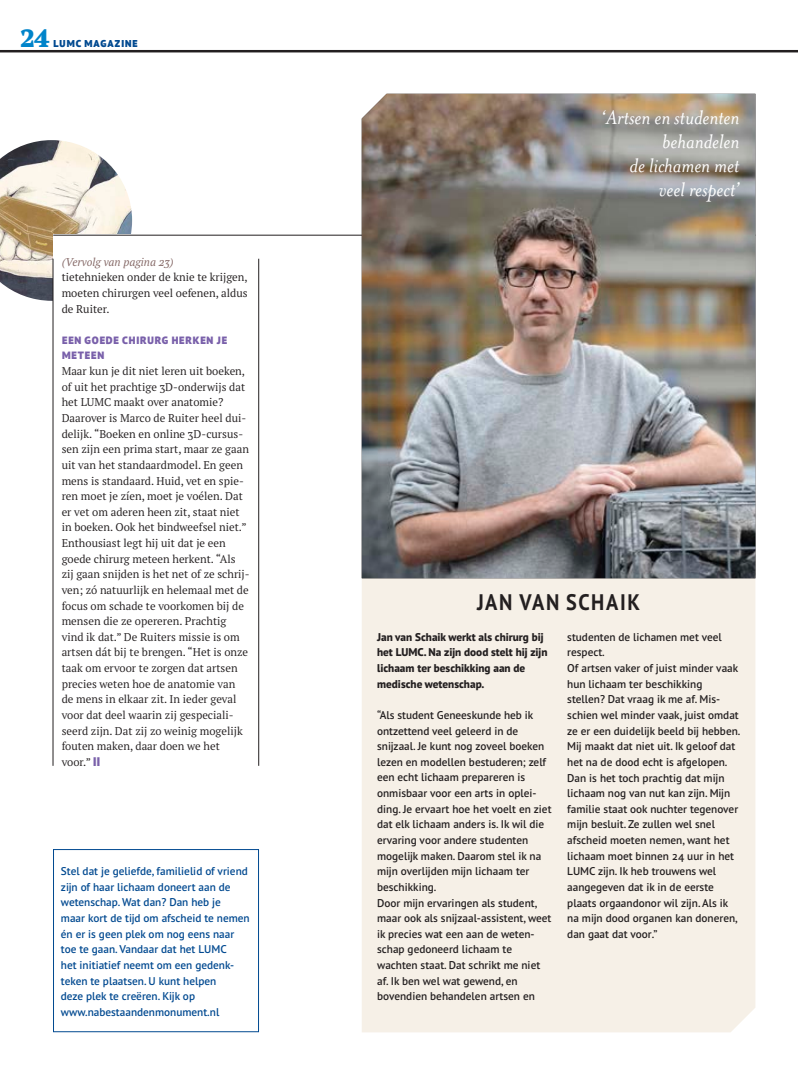
<style>
.page{position:relative;width:798px;height:1081px;background:#fff}
.page>*{position:absolute;margin:0;border:0;box-sizing:border-box;transform-origin:0 0}
.t1{font:900 25px "PT Serif Pro";color:#0084ca}
.t2{font:italic 22.5px/23.8px "Mrs Eaves OT";color:#fff;text-align:right}
.t3{font:700 22.5px "PT Sans Pro";letter-spacing:.075em;color:#231f20;scale:.9 1}
.t4{font:600 11.25px/15.6px "PT Sans Pro";color:#231f20}
.t5{font:11.25px/15.6px "PT Serif Pro";color:#231f20;text-align:justify}
.t6{font:600 11.25px/15.6px "PT Sans Pro";color:#014990}
.t7{font:800 11.25px/15.6px "PT Sans Pro";color:#231f20}
.t8{font:italic 11.25px "PT Serif Pro";color:#836664}
.t9{font:900 10.62px/15.6px "PT Sans Pro";letter-spacing:.08em;color:#7960aa}
.t10{font:900 10px "PT Sans Pro";letter-spacing:.1em;color:#014990}
.s1{font-family:"PT Sans Pro";font-weight:900;font-size:12.5px;color:#7960aa}
</style>
<div class="page">
<img style="left:0;top:140px;width:132px;height:161px">
<div style="left:53px;top:235px;width:207px;height:750px;background:#fff"></div>
<div style="left:361px;top:578px;width:394px;height:454px;background:#f6f0e7"></div>
<hr style="left:53px;top:235px;width:702px;height:1px;background:#231f20">
<img style="left:361px;top:94px;width:394px;height:484px">
<hr style="left:0;top:50px;width:797px;height:2px;background:#231f20">
<hr style="left:258px;top:259px;width:1px;height:507px;background:#231f20">
<hr style="left:53px;top:259px;width:1px;height:507px;background:#231f20">
<div style="left:53px;top:849px;width:206px;height:183px;border:1px solid #014990"></div>
<h1 class="t1" style="left:20px;top:21px;width:31px">24</h1>
<p class="t10" style="left:54px;top:37px;width:86px">LUMC MAGAZINE</p>
<p class="t8" style="left:62px;top:254px;width:113px">(Vervolg van pagina 23)</p>
<p class="t5" style="left:62px;top:269px;width:187px">tietehnieken onder de knie te krijgen, moeten chirurgen veel oefenen, aldus de Ruiter.</p>
<p class="t9" style="left:62px;top:332px;width:166px">EEN GOEDE CHIRURG HERKEN JE<br>METEEN</p>
<p class="t5" style="left:62px;top:363px;width:189px;text-align:left">Maar kun je dit niet leren uit boeken, of uit het prachtige 3D-onderwijs dat het LUMC maakt over anatomie?<br>Daarover is Marco de Ruiter heel dui&shy;delijk. “Boeken en online 3D-cursus&shy;sen zijn een prima start, maar ze gaan uit van het standaardmodel. En geen mens is standaard. Huid, vet en spie&shy;ren moet je zíen, moet je voélen. Dat er vet om aderen heen zit, staat niet in boeken. Ook het bindweefsel niet.” Enthousiast legt hij uit dat je een goede chirurg meteen herkent. “Als zij gaan snijden is het net of ze schrij&shy;ven; zó natuurlijk en helemaal met de focus om schade te voorkomen bij de mensen die ze opereren. Prachtig vind ik dat.” De Ruiters missie is om artsen dát bij te brengen. “Het is onze taak om ervoor te zorgen dat artsen precies weten hoe de anatomie van de mens in elkaar zit. In ieder geval voor dat deel waarin zij gespeciali&shy;seerd zijn. Dat zij zo weinig mogelijk fouten maken, daar doen we het voor.” <span class="s1">ll</span></p>
<p class="t6" style="left:61px;top:863px;width:190px">Stel dat je geliefde, familielid of vriend zijn of haar lichaam doneert aan de wetenschap. Wat dan? Dan heb je<br>maar kort de tijd om afscheid te nemen én er is geen plek om nog eens naar toe te gaan. Vandaar dat het LUMC<br>het initiatief neemt om een gedenk&shy;teken te plaatsen. U kunt helpen<br>deze plek te creëren. Kijk op www.nabestaandenmonument.nl</p>
<h2 class="t2" style="left:601px;top:106px;width:140px">‘Artsen en studenten behandelen<br>de lichamen met veel respect’</h2>
<h2 class="t3" style="left:477px;top:587px;width:182px">JAN VAN SCHAIK</h2>
<p class="t7" style="left:377px;top:629px;width:172px">Jan van Schaik werkt als chirurg bij het LUMC. Na zijn dood stelt hij zijn lichaam ter beschikking aan de medische wetenschap.</p>
<p class="t4" style="left:377px;top:707px;width:176px">“Als student Geneeskunde heb ik ontzettend veel geleerd in de snijzaal. Je kunt nog zoveel boeken lezen en modellen bestuderen; zelf een echt lichaam prepareren is onmisbaar voor een arts in oplei&shy;ding. Je ervaart hoe het voelt en ziet dat elk lichaam anders is. Ik wil die ervaring voor andere studenten mogelijk maken. Daarom stel ik na mijn overlijden mijn lichaam ter beschikking.<br>Door mijn ervaringen als student, maar ook als snijzaal-assistent, weet ik precies wat een aan de weten&shy;schap gedoneerd lichaam te wachten staat. Dat schrikt me niet af. Ik ben wel wat gewend, en bovendien behandelen artsen en</p>
<p class="t4" style="left:567px;top:629px;width:174px">studenten de lichamen met veel respect.<br>Of artsen vaker of juist minder vaak hun lichaam ter beschikking stellen? Dat vraag ik me af. Mis&shy;schien wel minder vaak, juist omdat ze er een duidelijk beeld bij hebben.<br>Mij maakt dat niet uit. Ik geloof dat het na de dood echt is afgelopen.<br>Dan is het toch prachtig dat mijn lichaam nog van nut kan zijn. Mijn familie staat ook nuchter tegenover mijn besluit. Ze zullen wel snel afscheid moeten nemen, want het lichaam moet binnen 24 uur in het<br>LUMC zijn. Ik heb trouwens wel aangegeven dat ik in de eerste plaats orgaandonor wil zijn. Als ik na mijn dood organen kan doneren, dan gaat dat voor.”</p>
</div>
